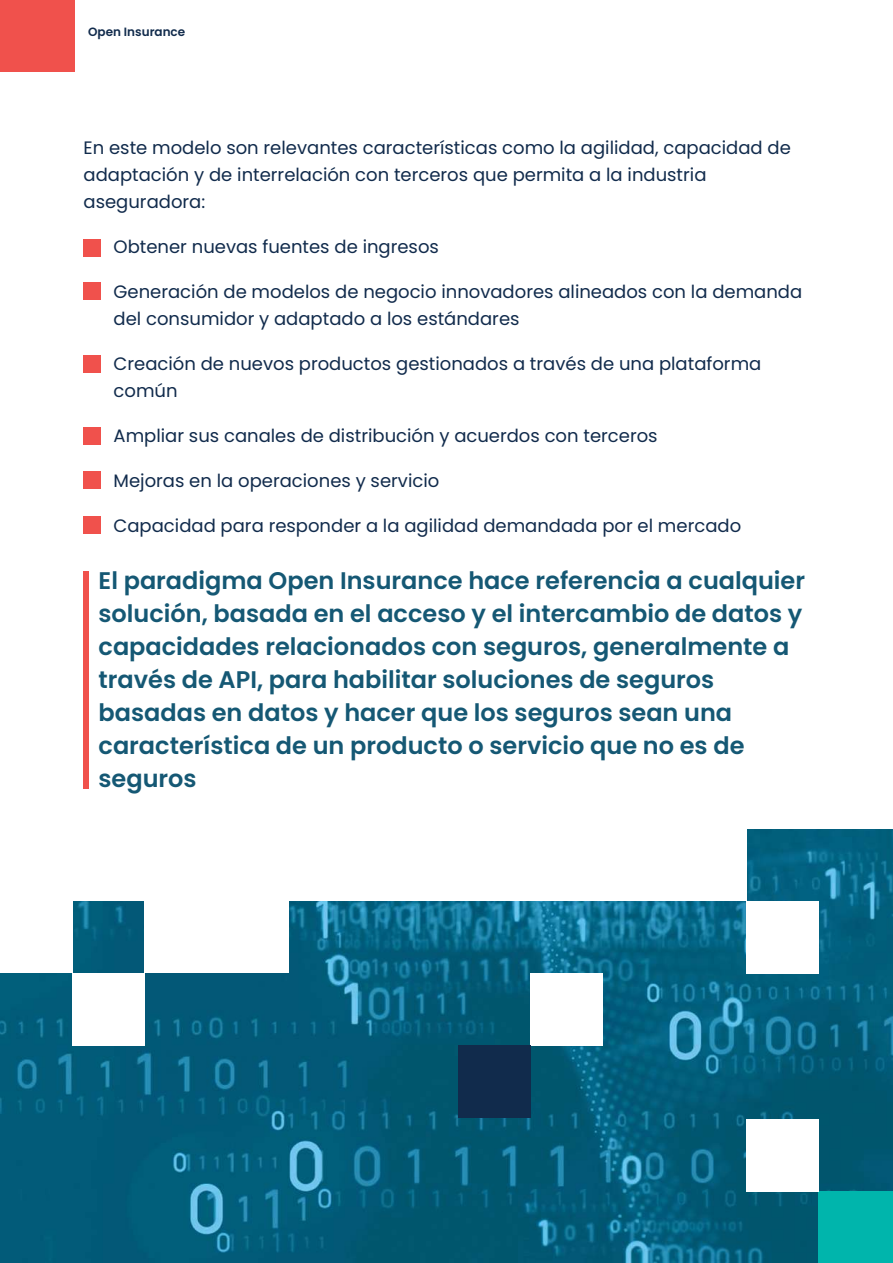
<style>
.page{position:relative;width:893px;height:1263px;background:#fff}
.page>*{position:absolute;margin:0;border:0;box-sizing:border-box;transform-origin:0 0}
.t1{font:600 24px/33px "Poppins";color:#155874}
.t2{font:18px/27px "Poppins";color:#112b4c}
.t3{font:600 12px "Poppins";color:#112b4c}
</style>
<div class="page">
<img style="left:0;top:829px;width:893px;height:434px">
<div style="left:0;top:0;width:75px;height:71px;background:#f0514c"></div>
<div style="left:818px;top:1192px;width:75px;height:71px;background:#00b5ac"></div>
<div style="left:746px;top:1120px;width:72px;height:72px;background:#fff"></div>
<hr style="left:892px;top:747px;width:1px;height:154px;background:#fff">
<div style="left:530px;top:973px;width:72px;height:72px;background:#fff"></div>
<div style="left:746px;top:901px;width:72px;height:72px;background:#fff"></div>
<div style="left:0;top:895px;width:72px;height:78px;background:#fff"></div>
<div style="left:72px;top:973px;width:72px;height:72px;background:#fff"></div>
<div style="left:144px;top:895px;width:144px;height:78px;background:#fff"></div>
<div style="left:0;top:747px;width:746px;height:154px;background:#fff"></div>
<div style="left:458px;top:1045px;width:72px;height:72px;background:#112b4c"></div>
<div style="left:84px;top:239px;width:17px;height:18px;background:#f0514c"></div>
<div style="left:84px;top:355px;width:17px;height:17px;background:#f0514c"></div>
<div style="left:84px;top:471px;width:17px;height:18px;background:#f0514c"></div>
<div style="left:84px;top:516px;width:17px;height:18px;background:#f0514c"></div>
<div style="left:84px;top:283px;width:17px;height:17px;background:#f0514c"></div>
<div style="left:84px;top:427px;width:17px;height:18px;background:#f0514c"></div>
<div style="left:83px;top:572px;width:5px;height:217px;background:#f0514c"></div>
<p class="t3" style="left:88px;top:25px;width:99px">Open Insurance</p>
<p class="t2" style="left:84px;top:135px;width:709px">En este modelo son relevantes características como la agilidad, capacidad de adaptación y de interrelación con terceros que permita a la industria aseguradora:</p>
<p class="t2" style="left:114px;top:234px;width:327px">Obtener nuevas fuentes de ingresos</p>
<p class="t2" style="left:114px;top:279px;width:690px">Generación de modelos de negocio innovadores alineados con la demanda del consumidor y adaptado a los estándares</p>
<p class="t2" style="left:114px;top:351px;width:649px">Creación de nuevos productos gestionados a través de una plataforma común</p>
<p class="t2" style="left:114px;top:423px;width:546px">Ampliar sus canales de distribución y acuerdos con terceros</p>
<p class="t2" style="left:114px;top:468px;width:327px">Mejoras en la operaciones y servicio</p>
<p class="t2" style="left:114px;top:513px;width:629px">Capacidad para responder a la agilidad demandada por el mercado</p>
<p class="t1" style="left:99px;top:564px;width:708px">El paradigma Open Insurance hace referencia a cualquier solución, basada en el acceso y el intercambio de datos y capacidades relacionados con seguros, generalmente a través de API, para habilitar soluciones de seguros basadas en datos y hacer que los seguros sean una característica de un producto o servicio que no es de seguros</p>
</div>
